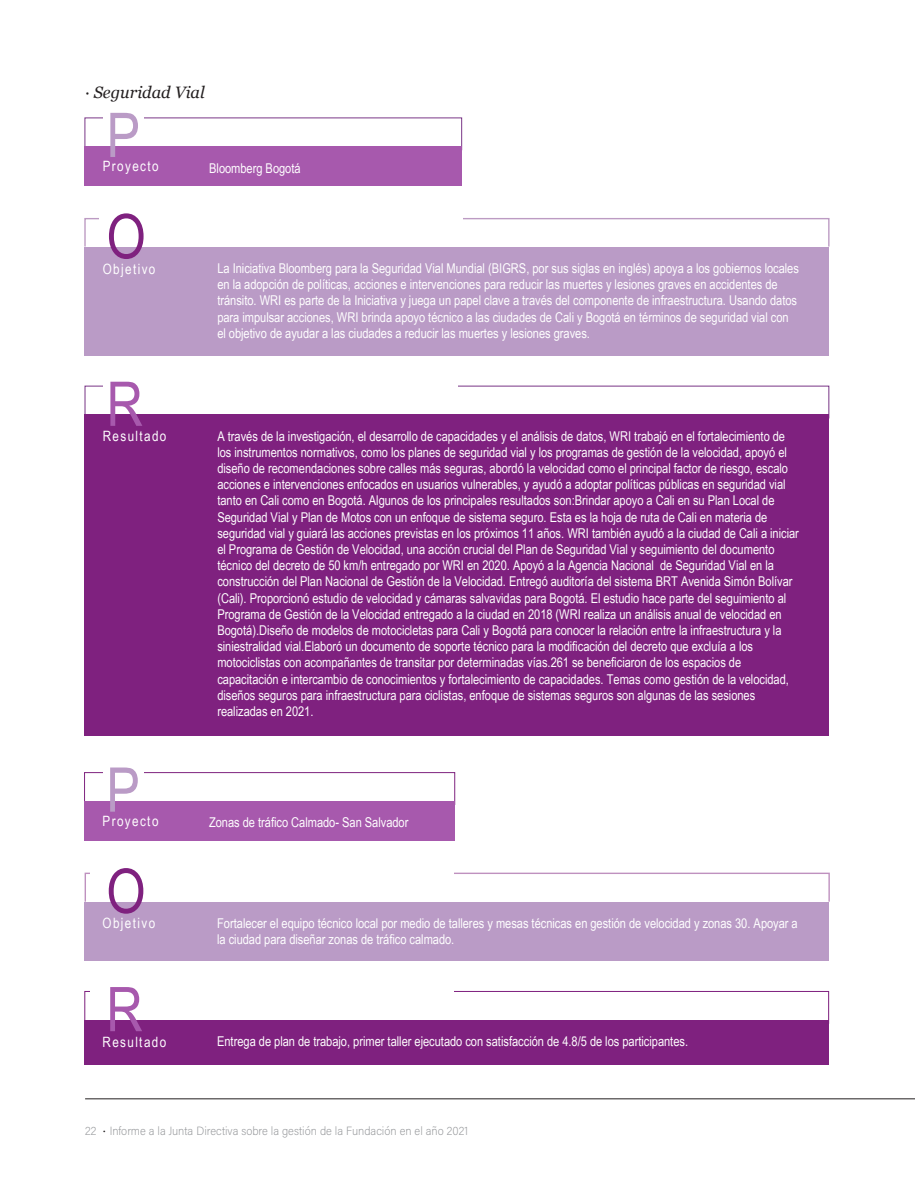
<style>
.page{position:relative;width:915px;height:1191px;background:#fff}
.page>*{position:absolute;margin:0;border:0;box-sizing:border-box;transform-origin:0 0}
.t1{font:61.65px "Arial MT Narrow";color:#a759ad}
.t2{font:61.65px "Arial MT Narrow";color:#7f217f}
.t3{font:61.65px "Arial MT Narrow";color:#ba9bc6}
.t4{font:italic 16.5px "Georgia";color:#231f20}
.t5{font:14.25px "Arial MT Narrow";letter-spacing:.1em;color:#fff}
.t6{font:13.5px/16.2px "Arial MT Narrow";color:#fff}
.t7{font:200 12px "Acumin Pro Semi Cond";color:#939598}
</style>
<div class="page">
<hr style="left:85px;top:1098px;width:829px;height:1px;background:#231f20">
<div style="left:84px;top:147px;width:378px;height:39px;background:#a759ad"></div>
<div style="left:84px;top:247px;width:745px;height:108px;background:#ba9bc6"></div>
<div style="left:84px;top:415px;width:745px;height:321px;background:#7f217f"></div>
<div style="left:84px;top:772px;width:371px;height:33px;border:1px solid #7f247f"></div>
<div style="left:84px;top:991px;width:744px;height:32px;border:1px solid #7f217f"></div>
<div style="left:90px;top:983px;width:363px;height:15px;background:#fff"></div>
<div style="left:84px;top:801px;width:371px;height:39px;background:#a759ad"></div>
<div style="left:103px;top:767px;width:40px;height:15px;background:#fff"></div>
<div style="left:84px;top:902px;width:744px;height:58px;background:#ba9bc6"></div>
<div style="left:84px;top:1020px;width:744px;height:44px;background:#7f217f"></div>
<p class="t4" style="left:85px;top:80px;width:121px">· Seguridad Vial</p>
<h1 class="t3" style="left:106px;top:99px;width:35px">P</h1>
<p class="t5" style="left:103px;top:158px;width:57px">Proyecto</p>
<p class="t6" style="left:209px;top:160px;width:93px">Bloomberg Bogotá</p>
<h1 class="t2" style="left:106px;top:200px;width:41px">O</h1>
<p class="t5" style="left:103px;top:260px;width:54px">Objetivo</p>
<p class="t6" style="left:217px;top:260px;width:583px">La Iniciativa Bloomberg para la Seguridad Vial Mundial (BIGRS, por sus siglas en inglés) apoya a los gobiernos locales en la adopción de políticas, acciones e intervenciones para reducir las muertes y lesiones graves en accidentes de tránsito. WRI es parte de la Iniciativa y juega un papel clave a través del componente de infraestructura. Usando datos para impulsar acciones, WRI brinda apoyo técnico a las ciudades de Cali y Bogotá en términos de seguridad vial con el objetivo de ayudar a las ciudades a reducir las muertes y lesiones graves.</p>
<h1 class="t1" style="left:106px;top:368px;width:38px">R</h1>
<p class="t5" style="left:103px;top:428px;width:65px">Resultado</p>
<p class="t6" style="left:217px;top:427px;width:583px">A través de la investigación, el desarrollo de capacidades y el análisis de datos, WRI trabajó en el fortalecimiento de los instrumentos normativos, como los planes de seguridad vial y los programas de gestión de la velocidad, apoyó el diseño de recomendaciones sobre calles más seguras, abordó la velocidad como el principal factor de riesgo, escalo acciones e intervenciones enfocados en usuarios vulnerables, y ayudó a adoptar políticas públicas en seguridad vial tanto en Cali como en Bogotá. Algunos de los principales resultados son:Brindar apoyo a Cali en su Plan Local de Seguridad Vial y Plan de Motos con un enfoque de sistema seguro. Esta es la hoja de ruta de Cali en materia de seguridad vial y guiará las acciones previstas en los próximos 11 años. WRI también ayudó a la ciudad de Cali a iniciar el Programa de Gestión de Velocidad, una acción crucial del Plan de Seguridad Vial y seguimiento del documento técnico del decreto de 50 km/h entregado por WRI en 2020. Apoyó a la Agencia Nacional de Seguridad Vial en la construcción del Plan Nacional de Gestión de la Velocidad. Entregó auditoría del sistema BRT Avenida Simón Bolívar (Cali). Proporcionó estudio de velocidad y cámaras salvavidas para Bogotá. El estudio hace parte del seguimiento al Programa de Gestión de la Velocidad entregado a la ciudad en 2018 (WRI realiza un análisis anual de velocidad en Bogotá).Diseño de modelos de motocicletas para Cali y Bogotá para conocer la relación entre la infraestructura y la siniestralidad vial.Elaboró un documento de soporte técnico para la modificación del decreto que excluía a los motociclistas con acompañantes de transitar por determinadas vías.261 se beneficiaron de los espacios de capacitación e intercambio de conocimientos y fortalecimiento de capacidades. Temas como gestión de la velocidad, diseños seguros para infraestructura para ciclistas, enfoque de sistemas seguros son algunas de las sesiones realizadas en 2021.</p>
<h1 class="t3" style="left:106px;top:753px;width:35px">P</h1>
<p class="t5" style="left:102px;top:812px;width:57px">Proyecto</p>
<p class="t6" style="left:209px;top:814px;width:201px">Zonas de tráfico Calmado- San Salvador</p>
<h1 class="t2" style="left:106px;top:855px;width:41px">O</h1>
<p class="t5" style="left:102px;top:915px;width:54px">Objetivo</p>
<p class="t6" style="left:217px;top:915px;width:582px">Fortalecer el equipo técnico local por medio de talleres y mesas técnicas en gestión de velocidad y zonas 30. Apoyar a la ciudad para diseñar zonas de tráfico calmado.</p>
<h1 class="t1" style="left:106px;top:973px;width:38px">R</h1>
<p class="t5" style="left:102px;top:1033px;width:65px">Resultado</p>
<p class="t6" style="left:217px;top:1033px;width:472px">Entrega de plan de trabajo, primer taller ejecutado con satisfacción de 4.8/5 de los participantes.</p>
<p class="t7" style="left:85px;top:1122px;width:384px">22 Informe a la Junta Directiva sobre la gestión de la Fundación en el año 2021</p>
</div>
